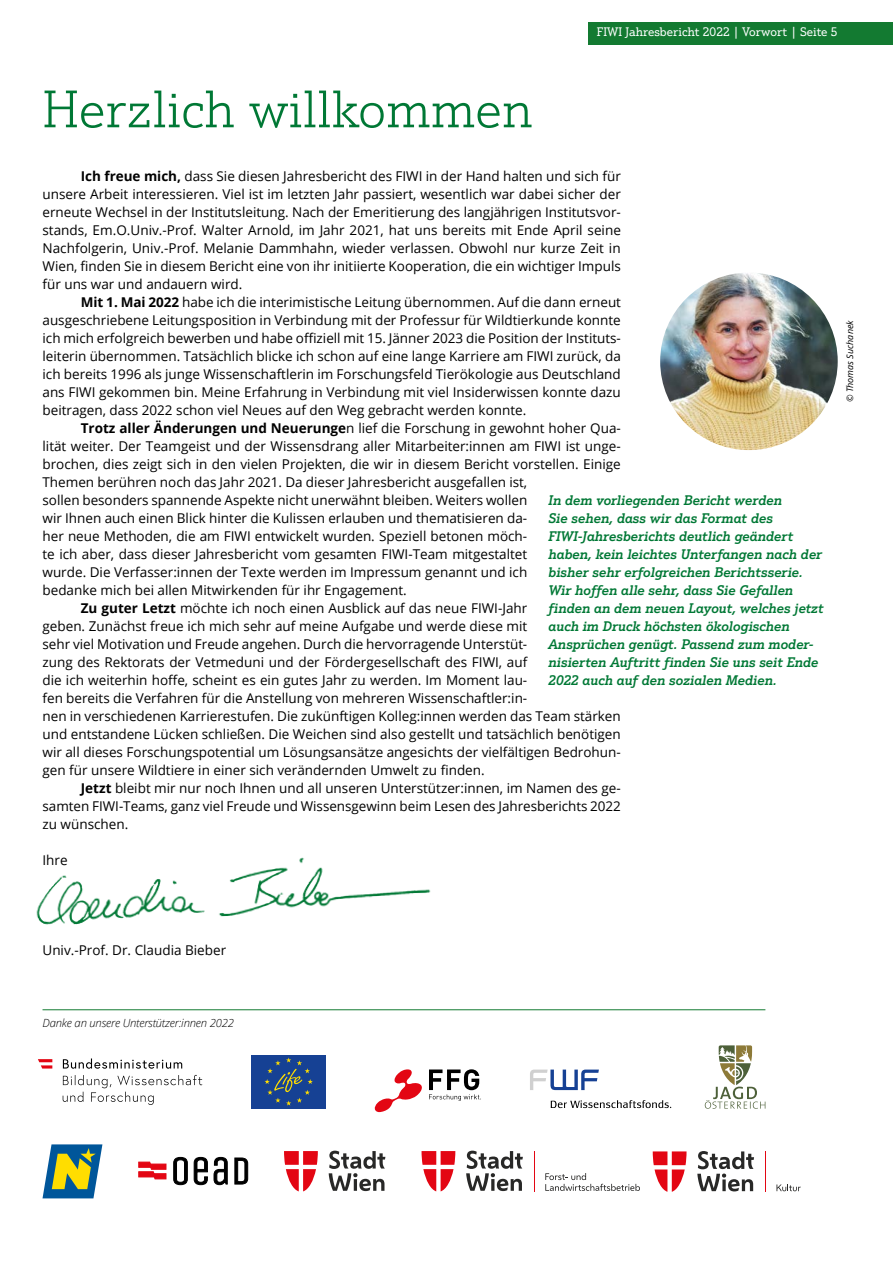
<style>
.page{position:relative;width:893px;height:1263px;background:#fff}
.page>*{position:absolute;margin:0;border:0;box-sizing:border-box;transform-origin:0 0}
.t1{font:300 51px "Justus Pro";color:#007835}
.t2{font:13.5px/18px "Open Sans";color:#000;text-align:justify}
.t3{font:italic 500 13.5px/18px "Justus Pro";color:#007835}
.t4{font:12px "Justus Pro";color:#fff}
.t5{font:italic 300 11.25px "Open Sans";letter-spacing:-.015em;color:#000}
.t6{font:italic 9px "Open Sans";color:#000}
.s1{font-weight:700}
</style>
<div class="page">
<svg style="left:43px;top:1144px;width:59px;height:54px;background:#739878"></svg>
<svg style="left:284px;top:1151px;width:34px;height:40px"></svg>
<svg style="left:329px;top:1151px;width:56px;height:40px"></svg>
<svg style="left:429px;top:1069px;width:52px;height:32px"></svg>
<svg style="left:375px;top:1069px;width:47px;height:43px"></svg>
<svg style="left:530px;top:1069px;width:69px;height:21px"></svg>
<svg style="left:551px;top:1100px;width:120px;height:8px"></svg>
<svg style="left:173px;top:1157px;width:75px;height:28px"></svg>
<svg style="left:138px;top:1162px;width:28px;height:17px"></svg>
<svg style="left:38px;top:1059px;width:14px;height:9px"></svg>
<svg style="left:63px;top:1058px;width:139px;height:47px"></svg>
<svg style="left:705px;top:1045px;width:60px;height:64px"></svg>
<div style="left:251px;top:1055px;width:75px;height:53px;background:#164194"></div>
<svg style="left:264px;top:1057px;width:49px;height:48px"></svg>
<svg style="left:422px;top:1151px;width:33px;height:40px"></svg>
<svg style="left:466px;top:1151px;width:57px;height:40px"></svg>
<hr style="left:534px;top:1151px;width:1px;height:40px;background:#e30613">
<svg style="left:545px;top:1173px;width:95px;height:18px"></svg>
<img style="left:36px;top:857px;width:395px;height:68px">
<svg style="left:653px;top:1151px;width:33px;height:41px"></svg>
<svg style="left:697px;top:1151px;width:57px;height:40px"></svg>
<hr style="left:765px;top:1151px;width:1px;height:41px;background:#e30613">
<svg style="left:776px;top:1184px;width:25px;height:7px"></svg>
<img style="left:660px;top:273px;width:178px;height:177px;border-radius:89px">
<hr style="left:43px;top:1009px;width:722px;height:1px;background:#137a31">
<div style="left:588px;top:22px;width:305px;height:22px;background:#137a31"></div>
<p class="t4" style="left:597px;top:25px;width:242px">FIWI Jahresbericht 2022 | Vorwort | Seite 5</p>
<h1 class="t1" style="left:43px;top:78px;width:492px">Herzlich willkommen</h1>
<p class="t2" style="left:43px;top:167px;width:580px;text-indent:38px"><span class="s1">Ich freue mich,</span> dass Sie diesen Jahresbericht des FIWI in der Hand halten und sich für unsere Arbeit interessieren. Viel ist im letzten Jahr passiert, wesentlich war dabei sicher der erneute Wechsel in der Institutsleitung. Nach der Emeritierung des langjährigen Institutsvor&shy;stands, Em.O.Univ.-Prof. Walter Arnold, im Jahr 2021, hat uns bereits mit Ende April seine Nachfolgerin, Univ.-Prof. Melanie Dammhahn, wieder verlassen. Obwohl nur kurze Zeit in Wien, finden Sie in diesem Bericht eine von ihr initiierte Kooperation, die ein wichtiger Impuls für uns war und andauern wird.</p>
<p class="t2" style="left:43px;top:293px;width:580px;text-indent:38px"><span class="s1">Mit 1. Mai 2022</span> habe ich die interimistische Leitung übernommen. Auf die dann erneut ausgeschriebene Leitungsposition in Verbindung mit der Professur für Wildtierkunde konnte ich mich erfolgreich bewerben und habe offiziell mit 15. Jänner 2023 die Position der Instituts&shy;leiterin übernommen. Tatsächlich blicke ich schon auf eine lange Karriere am FIWI zurück, da ich bereits 1996 als junge Wissenschaftlerin im Forschungsfeld Tierökologie aus Deutschland ans FIWI gekommen bin. Meine Erfahrung in Verbindung mit viel Insiderwissen konnte dazu beitragen, dass 2022 schon viel Neues auf den Weg gebracht werden konnte.</p>
<p class="t2" style="left:81px;top:419px;width:542px"><span class="s1">Trotz aller Änderungen und Neuerunge</span>n lief die Forschung in gewohnt hoher Qua-</p>
<p class="t2" style="left:43px;top:437px;width:580px">lität weiter. Der Teamgeist und der Wissensdrang aller Mitarbeiter:innen am FIWI ist unge-</p>
<p class="t2" style="left:43px;top:455px;width:580px">brochen, dies zeigt sich in den vielen Projekten, die wir in diesem Bericht vorstellen. Einige</p>
<p class="t2" style="left:43px;top:473px;width:486px">Themen berühren noch das Jahr 2021. Da dieser Jahresbericht ausgefallen ist,</p>
<p class="t2" style="left:43px;top:491px;width:486px">sollen besonders spannende Aspekte nicht unerwähnt bleiben. Weiters wollen</p>
<p class="t2" style="left:43px;top:509px;width:486px">wir Ihnen auch einen Blick hinter die Kulissen erlauben und thematisieren da-</p>
<p class="t2" style="left:43px;top:527px;width:486px">her neue Methoden, die am FIWI entwickelt wurden. Speziell betonen möch-</p>
<p class="t2" style="left:43px;top:545px;width:486px">te ich aber, dass dieser Jahresbericht vom gesamten FIWI-Team mitgestaltet</p>
<p class="t2" style="left:43px;top:563px;width:486px">wurde. Die Verfasser:innen der Texte werden im Impressum genannt und ich</p>
<p class="t2" style="left:43px;top:581px;width:366px">bedanke mich bei allen Mitwirkenden für ihr Engagement.</p>
<p class="t2" style="left:81px;top:599px;width:448px"><span class="s1">Zu guter Letzt</span> möchte ich noch einen Ausblick auf das neue FIWI-Jahr</p>
<p class="t2" style="left:43px;top:617px;width:486px">geben. Zunächst freue ich mich sehr auf meine Aufgabe und werde diese mit</p>
<p class="t2" style="left:43px;top:635px;width:486px">sehr viel Motivation und Freude angehen. Durch die hervorragende Unterstüt-</p>
<p class="t2" style="left:43px;top:653px;width:486px">zung des Rektorats der Vetmeduni und der Fördergesellschaft des FIWI, auf</p>
<p class="t2" style="left:43px;top:671px;width:486px">die ich weiterhin hoffe, scheint es ein gutes Jahr zu werden. Im Moment lau-</p>
<p class="t2" style="left:43px;top:689px;width:486px">fen bereits die Verfahren für die Anstellung von mehreren Wissenschaftler:in-</p>
<p class="t2" style="left:43px;top:707px;width:580px">nen in verschiedenen Karrierestufen. Die zukünftigen Kolleg:innen werden das Team stärken</p>
<p class="t2" style="left:43px;top:725px;width:580px">und entstandene Lücken schließen. Die Weichen sind also gestellt und tatsächlich benötigen</p>
<p class="t2" style="left:43px;top:743px;width:580px">wir all dieses Forschungspotential um Lösungsansätze angesichts der vielfältigen Bedrohun-</p>
<p class="t2" style="left:43px;top:761px;width:444px">gen für unsere Wildtiere in einer sich verändernden Umwelt zu finden.</p>
<p class="t2" style="left:81px;top:779px;width:542px"><span class="s1">Jetzt</span> bleibt mir nur noch Ihnen und all unseren Unterstützer:innen, im Namen des ge-</p>
<p class="t2" style="left:43px;top:797px;width:580px">samten FIWI-Teams, ganz viel Freude und Wissensgewinn beim Lesen des Jahresberichts 2022</p>
<p class="t2" style="left:43px;top:815px;width:87px">zu wünschen.</p>
<p class="t2" style="left:43px;top:851px;width:27px">Ihre</p>
<p class="t3" style="left:548px;top:491px;width:277px">In dem vorliegenden Bericht werden<br>Sie sehen, dass wir das Format des FIWI-Jahresberichts deutlich geändert haben, kein leichtes Unterfangen nach der bisher sehr erfolgreichen Berichtsserie.<br>Wir hoffen alle sehr, dass Sie Gefallen finden an dem neuen Layout, welches jetzt auch im Druck höchsten ökologischen Ansprüchen genügt. Passend zum moder&shy;nisierten Auftritt finden Sie uns seit Ende 2022 auch auf den sozialen Medien.</p>
<p class="t6" style="left:844px;top:402px;width:83px;rotate:-90deg">© Thomas Suchanek</p>
<p class="t2" style="left:43px;top:941px;width:185px">Univ.-Prof. Dr. Claudia Bieber</p>
<p class="t5" style="left:43px;top:1015px;width:193px">Danke an unsere Unterstützer:innen 2022</p>
</div>
